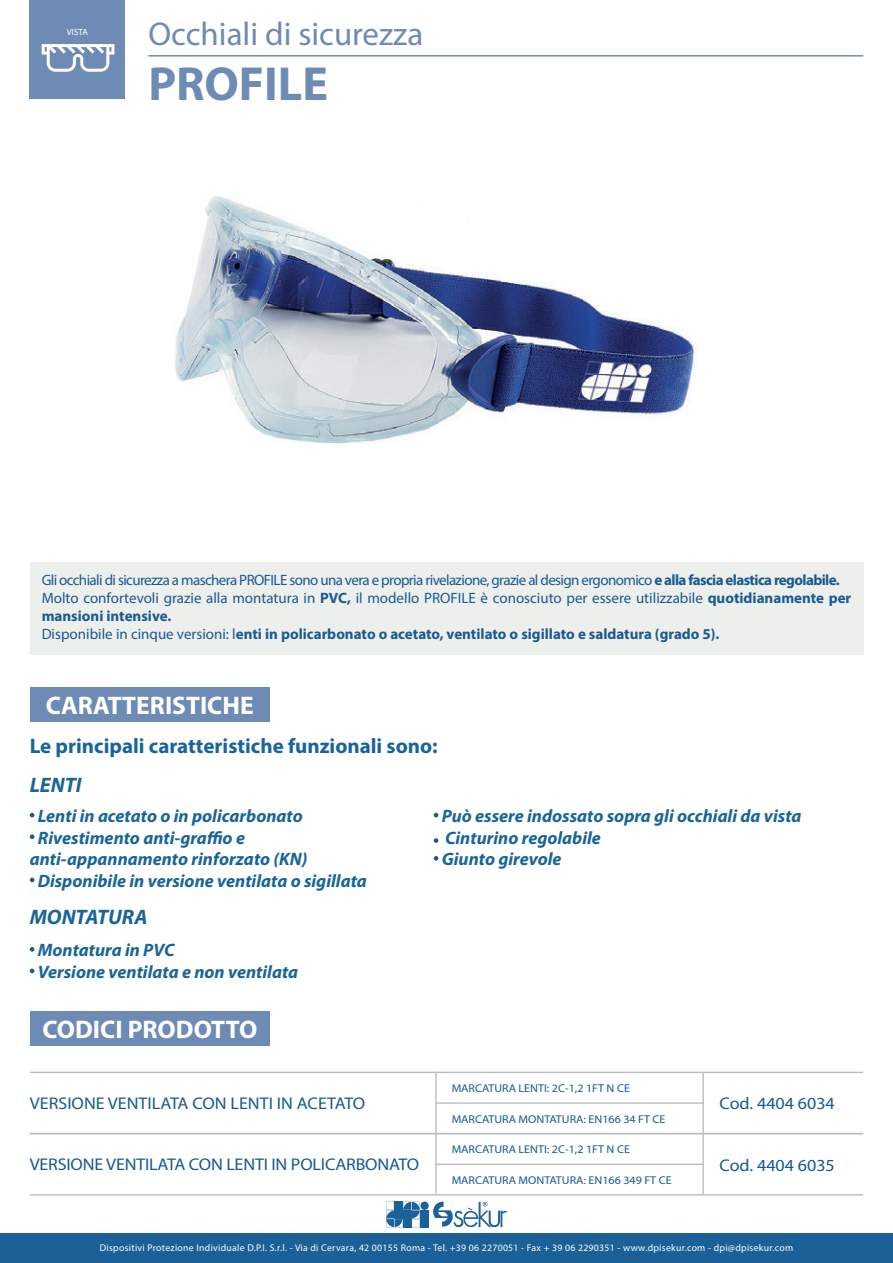
<style>
.page{position:relative;width:893px;height:1263px;background:#fff}
.page>*{position:absolute;margin:0;border:0;box-sizing:border-box;transform-origin:0 0}
.t1{font:700 48px "Myriad Pro";color:#6e8bb5}
.t2{font:33px "Myriad Pro";color:#6e8bb5}
.t3{font:700 25.5px "Myriad Pro";color:#fff}
.t4{font:700 21px "Myriad Pro";color:#19649a}
.t5{font:italic 700 21px "Myriad Pro";color:#19649a}
.t6{font:italic 700 18px/21.6px "Myriad Pro";color:#19649a}
.t7{font:16.95px "Myriad Pro";letter-spacing:-.01em;color:#155a94;scale:1.06 1}
.t8{font:15px/18px "Myriad Pro";color:#1a5992}
.t9{font:15px "Myriad Pro";letter-spacing:-.035em;color:#1a5992}
.t10{font:700 15px "Myriad Pro";color:#1a5992}
.t11{font:11.25px "Myriad Pro";color:#155a94;scale:1.06 1}
.t12{font:9.75px "Myriad Pro";letter-spacing:.03em;color:#fff}
.t13{font:9px "Myriad Pro";color:#fff}
.s1{font-weight:700}
.s2{font-weight:400}
</style>
<div class="page">
<div style="left:0;top:1233px;width:893px;height:30px;background:#1b6197"></div>
<svg style="left:433px;top:1201px;width:74px;height:27px"></svg>
<div style="left:421px;top:1210px;width:8px;height:8px;background:#1a6299"></div>
<div style="left:421px;top:1219px;width:8px;height:8px;background:#1a6299"></div>
<svg style="left:420px;top:1201px;width:9px;height:9px"></svg>
<svg style="left:386px;top:1202px;width:34px;height:25px"></svg>
<div style="left:30px;top:0;width:95px;height:99px;background:#6e8bb5"></div>
<hr style="left:148px;top:55px;width:715px;height:2px;background:#6e8bb5">
<svg style="left:42px;top:44px;width:72px;height:28px"></svg>
<div style="left:30px;top:1012px;width:240px;height:34px;background:#6e8bb5"></div>
<div style="left:30px;top:562px;width:833px;height:93px;background:#edefec"></div>
<div style="left:30px;top:687px;width:240px;height:34px;background:#6e8bb5"></div>
<svg style="left:30px;top:813px;width:4px;height:4px"></svg>
<svg style="left:30px;top:834px;width:4px;height:5px"></svg>
<svg style="left:30px;top:877px;width:4px;height:5px"></svg>
<svg style="left:434px;top:813px;width:4px;height:4px"></svg>
<svg style="left:434px;top:856px;width:4px;height:5px"></svg>
<svg style="left:30px;top:947px;width:4px;height:5px"></svg>
<svg style="left:30px;top:968px;width:4px;height:5px"></svg>
<img style="left:175px;top:196px;width:523px;height:248px">
<hr style="left:30px;top:1072px;width:833px;height:1px;background:#bcbdc0">
<hr style="left:702px;top:1073px;width:2px;height:122px;background:#bcbdc0">
<hr style="left:435px;top:1102px;width:269px;height:2px;background:#bcbdc0">
<hr style="left:435px;top:1071px;width:2px;height:123px;background:#bcbdc0">
<hr style="left:30px;top:1133px;width:833px;height:1px;background:#bcbdc0">
<hr style="left:435px;top:1164px;width:269px;height:1px;background:#bcbdc0">
<hr style="left:30px;top:1194px;width:833px;height:1px;background:#bcbdc0">
<svg style="left:434px;top:838px;width:4px;height:5px"></svg>
<p class="t13" style="left:67px;top:26px;width:22px">VISTA</p>
<p class="t2" style="left:148px;top:14px;width:276px">Occhiali di sicurezza</p>
<p class="t1" style="left:148px;top:52px;width:181px">PROFILE</p>
<p class="t9" style="left:42px;top:571px;width:800px">Gli occhiali di sicurezza a maschera PROFILE sono una vera e propria rivelazione, grazie al design ergonomico <span class="s1">e alla fascia elastica regolabile.</span></p>
<p class="t8" style="left:42px;top:589px;width:811px">Molto confortevoli grazie alla montatura in <span class="s1">PVC,</span> il modello PROFILE è conosciuto per essere utilizzabile <span class="s1">quotidianamente per mansioni intensive.</span></p>
<p class="t10" style="left:42px;top:624px;width:679px"><span class="s2">Disponibile in cinque versioni: l</span>enti in policarbonato o acetato, ventilato o sigillato e saldatura (grado 5).</p>
<p class="t3" style="left:46px;top:689px;width:210px">CARATTERISTICHE</p>
<p class="t4" style="left:30px;top:732px;width:409px">Le principali caratteristiche funzionali sono:</p>
<p class="t5" style="left:30px;top:771px;width:53px">LENTI</p>
<p class="t6" style="left:38px;top:804px;width:267px">Lenti in acetato o in policarbonato</p>
<p class="t6" style="left:38px;top:826px;width:209px">Rivestimento anti-graffio e</p>
<p class="t6" style="left:30px;top:848px;width:279px">anti-appannamento rinforzato (KN)</p>
<p class="t6" style="left:38px;top:869px;width:331px">Disponibile in versione ventilata o sigillata</p>
<p class="t5" style="left:30px;top:903px;width:119px">MONTATURA</p>
<p class="t6" style="left:38px;top:939px;width:138px">Montatura in PVC</p>
<p class="t6" style="left:38px;top:960px;width:262px">Versione ventilata e non ventilata</p>
<p class="t3" style="left:43px;top:1013px;width:216px">CODICI PRODOTTO</p>
<p class="t7" style="left:30px;top:1093px;width:318px">VERSIONE VENTILATA CON LENTI IN ACETATO</p>
<p class="t7" style="left:30px;top:1154px;width:369px">VERSIONE VENTILATA CON LENTI IN POLICARBONATO</p>
<p class="t6" style="left:442px;top:804px;width:361px">Può essere indossato sopra gli occhiali da vista<br>Cinturino regolabile<br>Giunto girevole</p>
<p class="t11" style="left:452px;top:1081px;width:170px">MARCATURA LENTI: 2C-1,2 1FT N CE</p>
<p class="t11" style="left:452px;top:1112px;width:203px">MARCATURA MONTATURA: EN166 34 FT CE</p>
<p class="t11" style="left:452px;top:1142px;width:170px">MARCATURA LENTI: 2C-1,2 1FT N CE</p>
<p class="t11" style="left:452px;top:1173px;width:209px">MARCATURA MONTATURA: EN166 349 FT CE</p>
<p class="t7" style="left:719px;top:1093px;width:110px">Cod. 4404 6034</p>
<p class="t7" style="left:719px;top:1154px;width:110px">Cod. 4404 6035</p>
<p class="t12" style="left:100px;top:1242px;width:695px">Dispositivi Protezione Individuale D.P.I. S.r.l. - Via di Cervara, 42 00155 Roma - Tel. +39 06 2270051 - Fax + 39 06 2290351 - www.dpisekur.com - dpi@dpisekur.com</p>
</div>
